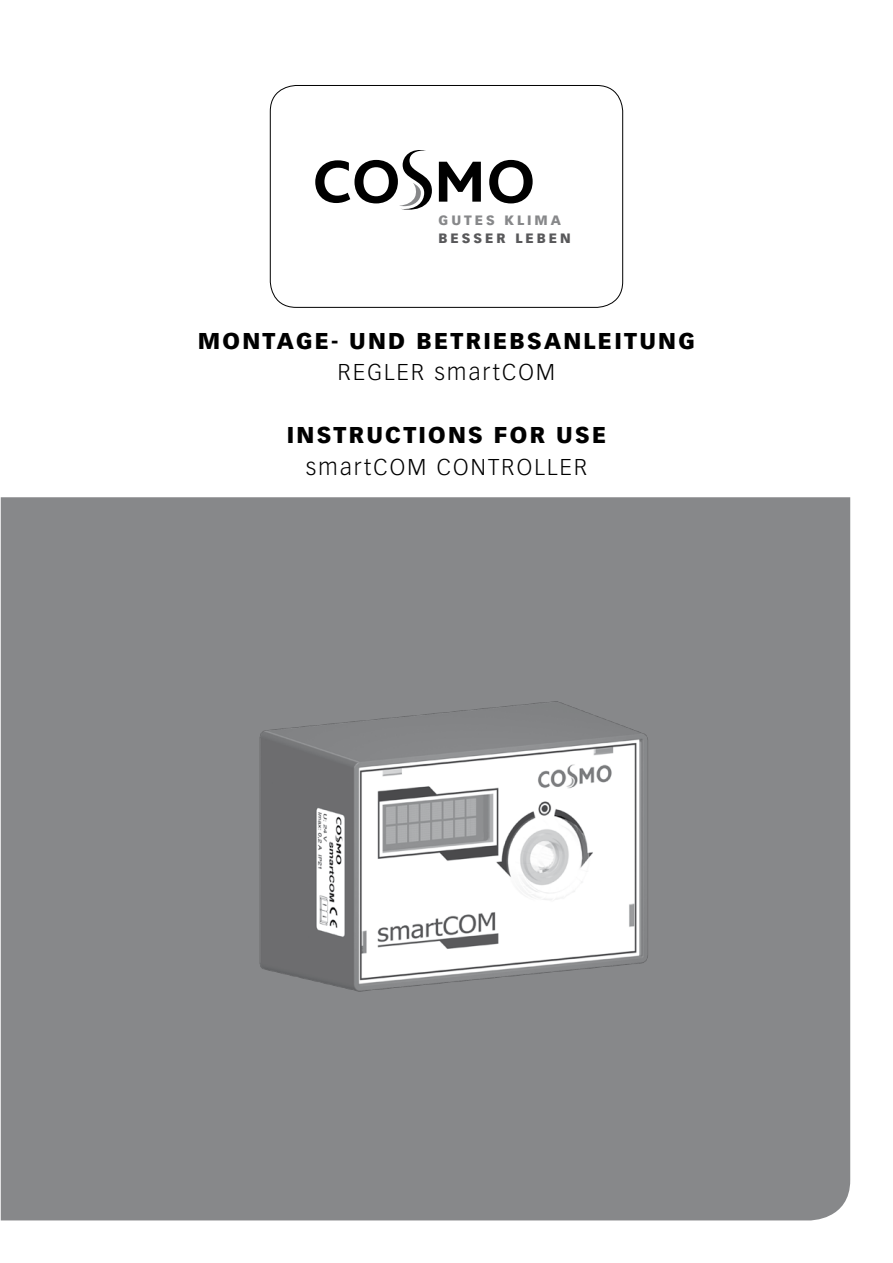
<style>
.page{position:relative;width:893px;height:1263px;background:#fff}
.page>*{position:absolute;margin:0;border:0;box-sizing:border-box;transform-origin:0 0}
.t1{font:900 22.5px "Vectora LH";letter-spacing:.1em;color:#000}
.t2{font:300 22.5px "Vectora LH";letter-spacing:.1em;color:#000}
.t3{font:900 13.35px "Vectora LH";letter-spacing:.22em;color:#58585a}
.t4{font:900 13.35px "Vectora LH";letter-spacing:.22em;color:#87888a}
</style>
<div class="page">
<div style="left:1px;top:497px;width:849px;height:723px;background:#87888a"></div>
<div style="left:270px;top:85px;width:353px;height:223px;border:1px solid #000;border-radius:26px"></div>
<svg style="left:489px;top:160px;width:44px;height:43px"></svg>
<svg style="left:315px;top:150px;width:117px;height:60px"></svg>
<svg style="left:439px;top:162px;width:42px;height:40px"></svg>
<img style="left:255px;top:697px;width:397px;height:298px">
<p class="t4" style="left:439px;top:211px;width:124px">GUTES KLIMA</p>
<p class="t3" style="left:439px;top:230px;width:134px">BESSER LEBEN</p>
<p class="t1" style="left:198px;top:327px;width:499px">MONTAGE- UND BETRIEBSANLEITUNG</p>
<p class="t2" style="left:338px;top:359px;width:218px">REGLER smartCOM</p>
<p class="t1" style="left:287px;top:421px;width:321px">INSTRUCTIONS FOR USE</p>
<p class="t2" style="left:306px;top:454px;width:283px">smartCOM CONTROLLER</p>
</div>
